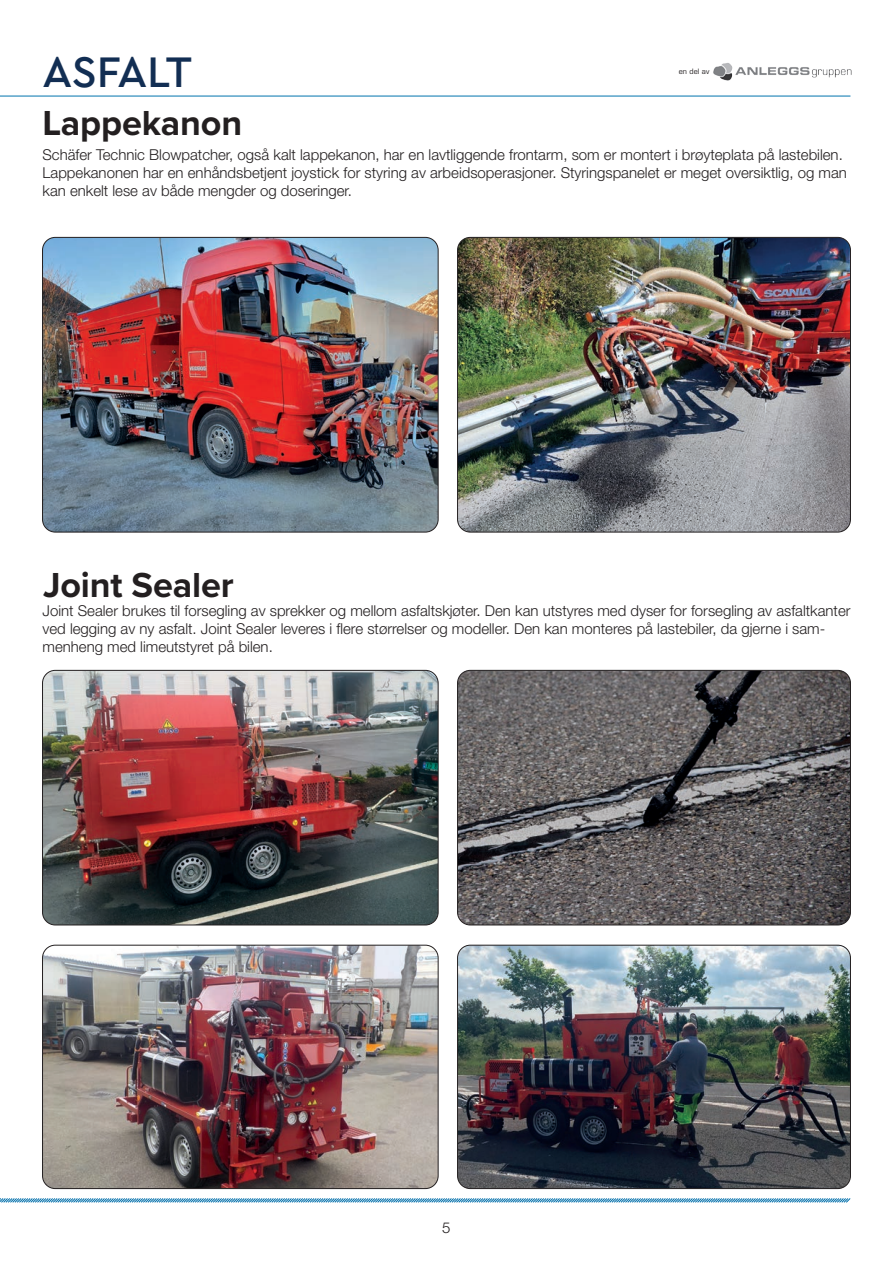
<style>
.page{position:relative;width:893px;height:1263px;background:#fff}
.page>*{position:absolute;margin:0;border:0;box-sizing:border-box;transform-origin:0 0}
.t1{font:500 45px "Cera PRO Modern";letter-spacing:-.01em;color:#122e53}
.t2{font:700 36px "Proxima Nova";letter-spacing:-.005em;color:#231f20}
.t3{font:300 15px/18px "Helvetica Neue LT Std";color:#231f20}
.t4{font:8.55px "Eurostile LT Std";color:#231f20}
.t5{font:7.2px "Eurostile LT Std";color:#231f20}
</style>
<div class="page">
<svg style="left:0;top:1198px;width:851px;height:5px;background:#82b8d5"></svg>
<hr style="left:0;top:96px;width:850px;height:1px;background:#0073ae">
<img style="left:713px;top:63px;width:139px;height:18px">
<img style="left:43px;top:237px;width:395px;height:295px">
<div style="left:42px;top:237px;width:396px;height:295px;border:1px solid #231f20;border-radius:13px"></div>
<img style="left:458px;top:237px;width:392px;height:295px">
<div style="left:457px;top:237px;width:394px;height:295px;border:1px solid #231f20;border-radius:13px"></div>
<img style="left:43px;top:670px;width:395px;height:255px">
<div style="left:42px;top:670px;width:396px;height:255px;border:1px solid #231f20;border-radius:13px"></div>
<img style="left:43px;top:945px;width:395px;height:243px">
<div style="left:42px;top:945px;width:396px;height:244px;border:1px solid #231f20;border-radius:13px"></div>
<img style="left:458px;top:670px;width:392px;height:255px">
<div style="left:457px;top:670px;width:394px;height:255px;border:1px solid #231f20;border-radius:13px"></div>
<img style="left:458px;top:945px;width:392px;height:243px">
<div style="left:457px;top:945px;width:394px;height:244px;border:1px solid #231f20;border-radius:13px"></div>
<p class="t1" style="left:43px;top:42px;width:151px">ASFALT</p>
<p class="t5" style="left:679px;top:67px;width:32px">en del av</p>
<p class="t2" style="left:43px;top:96px;width:201px">Lappekanon</p>
<p class="t3" style="left:43px;top:145px;width:806px">Schäfer Technic Blowpatcher, også kalt lappekanon, har en lavtliggende frontarm, som er montert i brøyteplata på lastebilen.<br>Lappekanonen har en enhåndsbetjent joystick for styring av arbeidsoperasjoner. Styringspanelet er meget oversiktlig, og man kan enkelt lese av både mengder og doseringer.</p>
<p class="t4" style="left:662px;top:69px;width:38px">en del av</p>
<p class="t2" style="left:43px;top:558px;width:192px">Joint Sealer</p>
<p class="t3" style="left:43px;top:601px;width:809px">Joint Sealer brukes til forsegling av sprekker og mellom asfaltskjøter. Den kan utstyres med dyser for forsegling av asfaltkanter ved legging av ny asfalt. Joint Sealer leveres i flere størrelser og modeller. Den kan monteres på lastebiler, da gjerne i sam&shy;menheng med limeutstyret på bilen.</p>
<p class="t3" style="left:442px;top:1218px;width:10px">5</p>
</div>
